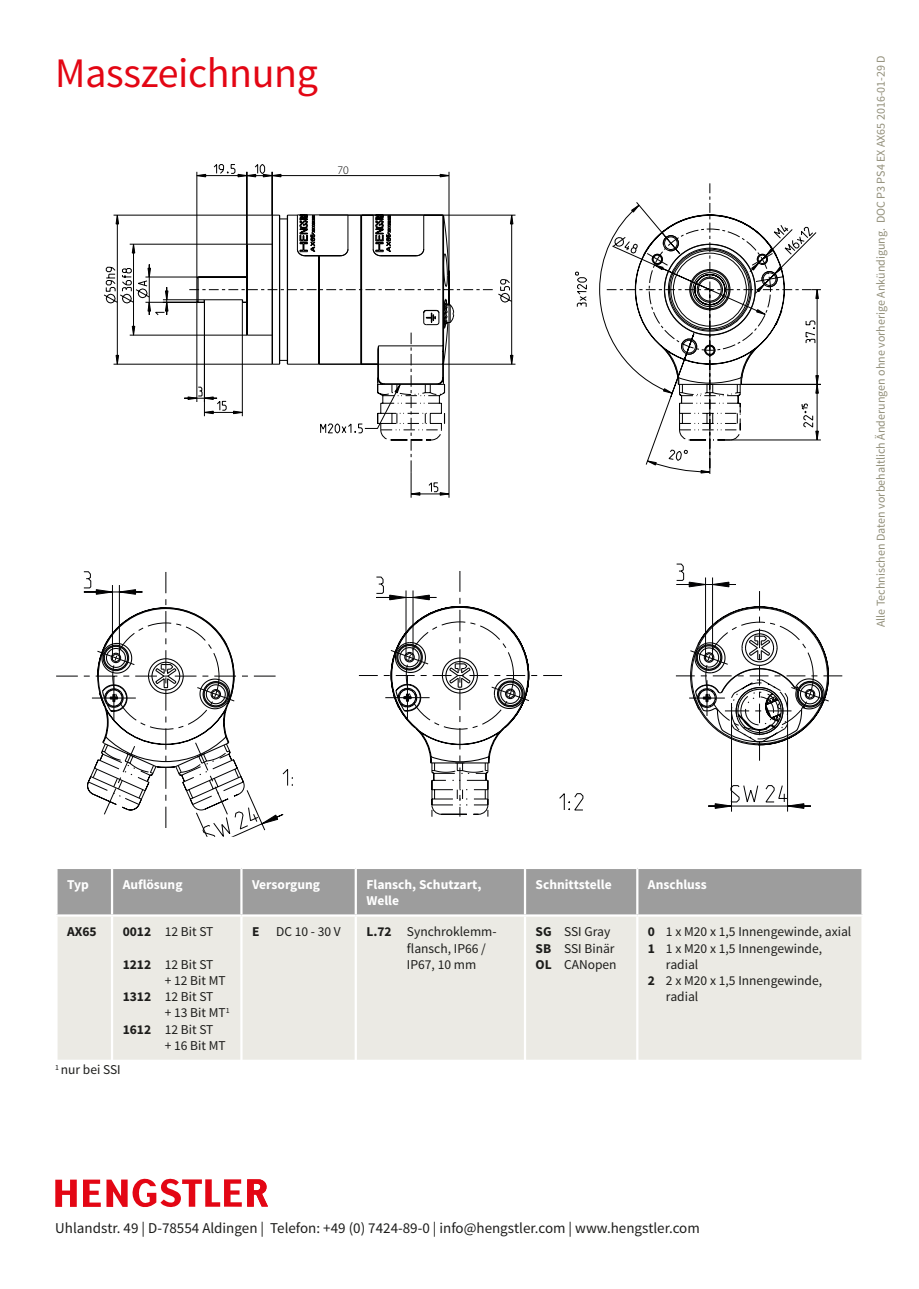
<style>
.page{position:relative;width:919px;height:1289px;background:#fff}
.page>*{position:absolute;margin:0;border:0;box-sizing:border-box;transform-origin:0 0}
.Headline_28_pt{font:42px "Source Sans Pro";letter-spacing:-.01em;color:#e30614}
.Body_Copy_10_pt{font:15px "Source Sans Pro";color:#1d1d1b}
.Tabelle_Copy_Aufzähl{font:13.5px/16.2px "Source Sans Pro";color:#1d1d1b}
.Tabelle_Copy_Aufzähl-2{font:700 13.5px/16.2px "Source Sans Pro";color:#fff}
.Body_Copy_10_pt-2{font:13.5px "Source Sans Pro";color:#1d1d1b}
.Tabelle_Copy_Aufzähl-3{font:700 13.5px "Source Sans Pro";color:#1d1d1b}
.Dokumenteninfo_senkr{font:12px "Source Sans Pro";color:#928f7a}
.t1{font:300 11.55px "Myriad Pro";color:#000}
.s1{font-weight:700}
</style>
<div class="page">
<svg style="left:55px;top:1179px;width:22px;height:27px"></svg>
<svg style="left:83px;top:1178px;width:185px;height:29px"></svg>
<svg style="left:104px;top:164px;width:717px;height:334px"></svg>
<svg style="left:56px;top:571px;width:237px;height:266px"></svg>
<svg style="left:708px;top:746px;width:103px;height:65px"></svg>
<svg style="left:675px;top:563px;width:168px;height:183px"></svg>
<svg style="left:358px;top:571px;width:226px;height:243px"></svg>
<div style="left:58px;top:869px;width:803px;height:45px;background:#9d9d9d"></div>
<div style="left:58px;top:917px;width:803px;height:142px;background:#ebeae4"></div>
<hr style="left:111px;top:916px;width:2px;height:143px;background:#fff">
<hr style="left:240px;top:916px;width:2px;height:143px;background:#fff">
<hr style="left:354px;top:916px;width:3px;height:143px;background:#fff">
<hr style="left:524px;top:916px;width:2px;height:143px;background:#fff">
<hr style="left:636px;top:916px;width:2px;height:143px;background:#fff">
<hr style="left:111px;top:869px;width:2px;height:45px;background:#fff">
<hr style="left:240px;top:869px;width:2px;height:45px;background:#fff">
<hr style="left:354px;top:869px;width:3px;height:45px;background:#fff">
<hr style="left:524px;top:869px;width:2px;height:45px;background:#fff">
<hr style="left:636px;top:869px;width:2px;height:45px;background:#fff">
<p class="Headline_28_pt" style="left:55px;top:47px;width:264px">Masszeichnung</p>
<p class="t1" style="left:337px;top:163px;width:13px">70</p>
<p class="Dokumenteninfo_senkr" style="left:873px;top:627px;width:573px;rotate:-90deg">Alle Technischen Daten vorbehaltlich Änderungen ohne vorherige Ankündigung. DOC P3 PS4 EX AX65 2016-01-29 D</p>
<p class="Tabelle_Copy_Aufzähl-2" style="left:67px;top:876px;width:23px">Typ</p>
<p class="Tabelle_Copy_Aufzähl-2" style="left:123px;top:876px;width:61px">Auflösung</p>
<p class="Tabelle_Copy_Aufzähl-2" style="left:252px;top:876px;width:69px">Versorgung</p>
<p class="Tabelle_Copy_Aufzähl-2" style="left:366px;top:876px;width:116px">Flansch, Schutzart,<br>Welle</p>
<p class="Tabelle_Copy_Aufzähl-2" style="left:535px;top:876px;width:78px">Schnittstelle</p>
<p class="Tabelle_Copy_Aufzähl-2" style="left:648px;top:876px;width:60px">Anschluss</p>
<p class="Tabelle_Copy_Aufzähl-3" style="left:67px;top:923px;width:31px">AX65</p>
<p class="Tabelle_Copy_Aufzähl" style="left:123px;top:923px;width:92px"><span class="s1">0012</span> 12 Bit ST</p>
<p class="Tabelle_Copy_Aufzähl" style="left:123px;top:956px;width:92px"><span class="s1">1212</span> 12 Bit ST</p>
<p class="Tabelle_Copy_Aufzähl" style="left:165px;top:972px;width:62px">+ 12 Bit MT</p>
<p class="Tabelle_Copy_Aufzähl" style="left:123px;top:988px;width:92px"><span class="s1">1312</span> 12 Bit ST</p>
<p class="Tabelle_Copy_Aufzähl" style="left:165px;top:1004px;width:66px">+ 13 Bit MT<sup>1</sup></p>
<p class="Tabelle_Copy_Aufzähl" style="left:123px;top:1021px;width:92px"><span class="s1">1612</span> 12 Bit ST</p>
<p class="Tabelle_Copy_Aufzähl" style="left:165px;top:1037px;width:62px">+ 16 Bit MT</p>
<p class="Tabelle_Copy_Aufzähl" style="left:252px;top:923px;width:90px"><span class="s1">E</span> DC 10 - 30 V</p>
<p class="Tabelle_Copy_Aufzähl" style="left:407px;top:923px;width:91px;text-indent:-41px"><span class="s1">L.72</span> Synchroklemm&shy;flansch, IP66 /<br>IP67, 10 mm</p>
<p class="Tabelle_Copy_Aufzähl" style="left:535px;top:923px;width:76px"><span class="s1">SG</span> SSI Gray</p>
<p class="Tabelle_Copy_Aufzähl" style="left:648px;top:923px;width:205px"><span class="s1">0</span> 1 x M20 x 1,5 Innengewinde, axial</p>
<p class="Tabelle_Copy_Aufzähl" style="left:666px;top:940px;width:157px;text-indent:-18px"><span class="s1">1</span> 1 x M20 x 1,5 Innengewinde, radial</p>
<p class="Tabelle_Copy_Aufzähl" style="left:666px;top:972px;width:157px;text-indent:-18px"><span class="s1">2</span> 2 x M20 x 1,5 Innengewinde, radial</p>
<p class="Tabelle_Copy_Aufzähl" style="left:535px;top:940px;width:80px"><span class="s1">SB</span> SSI Binär</p>
<p class="Tabelle_Copy_Aufzähl" style="left:535px;top:956px;width:82px"><span class="s1">OL</span> CANopen</p>
<p class="Body_Copy_10_pt-2" style="left:55px;top:1061px;width:67px"><sup>1</sup> nur bei SSI</p>
<p class="Body_Copy_10_pt" style="left:55px;top:1218px;width:646px">Uhlandstr. 49 | D-78554 Aldingen | Telefon: +49 (0) 7424-89-0 | info@hengstler.com | www.hengstler.com</p>
</div>
